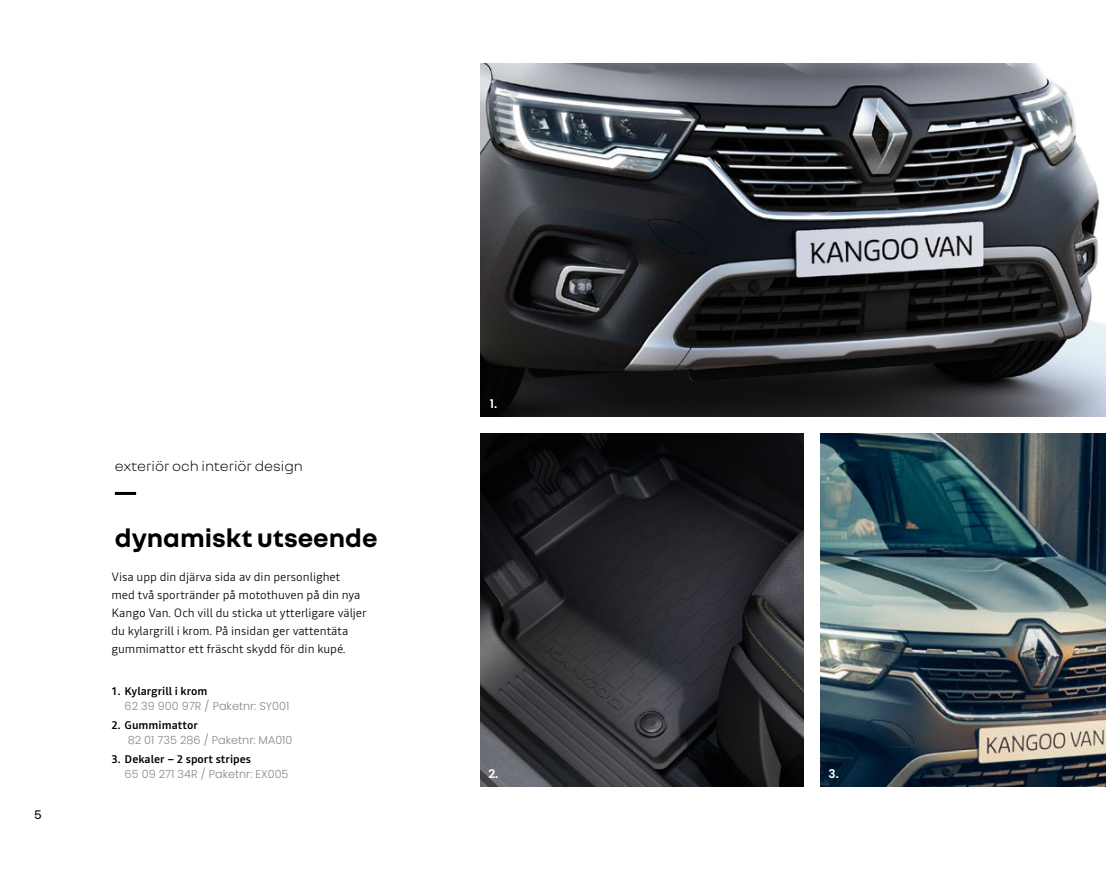
<style>
.page{position:relative;width:1106px;height:872px;background:#fff}
.page>*{position:absolute;margin:0;border:0;box-sizing:border-box;transform-origin:0 0}
.t1{font:700 27px "Nouvel R";color:#000}
.t2{font:300 15px "Nouvel R";color:#000}
.t3{font:13.5px "Nouvel R";color:#000}
.t4{font:300 12px/18px "Read";color:#000}
.t5{font:600 12px "Poppins";color:#fff}
.t6{font:300 11.25px "Poppins";color:#878787}
.t7{font:500 11.25px "Read";color:#000}
</style>
<div class="page">
<img style="left:821px;top:434px;width:285px;height:353px">
<img style="left:480px;top:64px;width:626px;height:353px">
<img style="left:480px;top:434px;width:324px;height:353px">
<hr style="left:115px;top:492px;width:21px;height:3px;background:#000">
<p class="t3" style="left:34px;top:806px;width:9px">5</p>
<p class="t2" style="left:115px;top:456px;width:190px">exteriör och interiör design</p>
<h1 class="t1" style="left:115px;top:520px;width:264px">dynamiskt utseende</h1>
<p class="t4" style="left:111px;top:568px;width:257px">Visa upp din djärva sida av din personlighet med två sportränder på motothuven på din nya Kango Van. Och vill du sticka ut ytterligare väljer du kylargrill i krom. På insidan ger vattentäta gummimattor ett fräscht skydd för din kupé.</p>
<p class="t7" style="left:111px;top:684px;width:98px">1. Kylargrill i krom</p>
<p class="t6" style="left:125px;top:699px;width:166px">62 39 900 97R / Paketnr: SY001</p>
<p class="t7" style="left:111px;top:718px;width:88px">2. Gummimattor</p>
<p class="t6" style="left:128px;top:733px;width:166px">82 01 735 286 / Paketnr: MA010</p>
<p class="t7" style="left:111px;top:752px;width:141px">3. Dekaler – 2 sport stripes</p>
<p class="t6" style="left:125px;top:767px;width:165px">65 09 271 34R / Paketnr: EX005</p>
<p class="t5" style="left:489px;top:397px;width:9px">1.</p>
<p class="t5" style="left:488px;top:767px;width:12px">2.</p>
<p class="t5" style="left:828px;top:767px;width:12px">3.</p>
</div>
